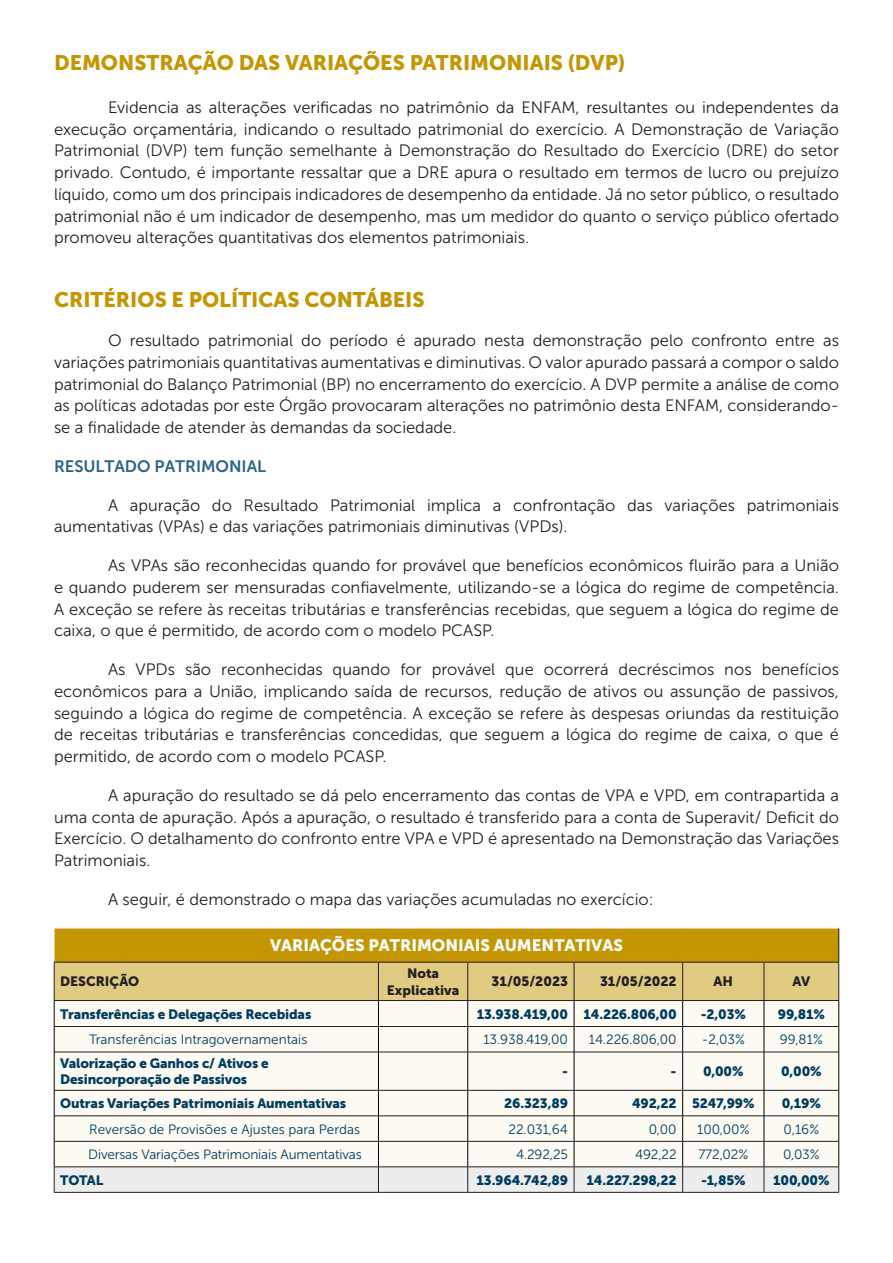
<style>
.page{position:relative;width:893px;height:1263px;background:#fff}
.page>*{position:absolute;margin:0;border:0;box-sizing:border-box;transform-origin:0 0}
.t1{font:21px "Museo Sans 900";color:#c49602}
.t2{font:16.5px/21.8px "Museo Sans 300";color:#231f20;text-align:justify}
.t3{font:16.5px "Museo Sans 900";color:#fff}
.t4{font:16.5px "Museo Sans 700";color:#2a6486}
.t5{font:13.5px/16.2px "Museo Sans 900";letter-spacing:-.01em;color:#003c5f}
.t6{font:13.5px "Museo Sans 300";color:#003c5f}
.t7{font:13.5px/16.2px "Museo Sans 900";color:#231f20;text-align:center}
</style>
<div class="page">
<div style="left:54px;top:928px;width:785px;height:34px;background:#c49602"></div>
<div style="left:55px;top:1053px;width:783px;height:37px;background:#fcfaf2"></div>
<hr style="left:54px;top:928px;width:324px;height:1px;background:#ededed">
<hr style="left:54px;top:928px;width:1px;height:34px;background:#ededed">
<hr style="left:378px;top:928px;width:90px;height:1px;background:#ededed">
<hr style="left:468px;top:928px;width:106px;height:1px;background:#ededed">
<hr style="left:574px;top:928px;width:109px;height:1px;background:#ededed">
<hr style="left:683px;top:928px;width:81px;height:1px;background:#ededed">
<hr style="left:764px;top:928px;width:75px;height:1px;background:#ededed">
<hr style="left:838px;top:928px;width:1px;height:34px;background:#231f20">
<hr style="left:54px;top:1052px;width:324px;height:1px;background:#231f20">
<hr style="left:378px;top:1052px;width:90px;height:1px;background:#231f20">
<hr style="left:468px;top:1052px;width:106px;height:1px;background:#231f20">
<hr style="left:574px;top:1052px;width:109px;height:1px;background:#231f20">
<hr style="left:683px;top:1052px;width:81px;height:1px;background:#231f20">
<hr style="left:764px;top:1052px;width:75px;height:1px;background:#231f20">
<hr style="left:54px;top:1192px;width:324px;height:1px;background:#231f20">
<hr style="left:378px;top:1192px;width:90px;height:1px;background:#231f20">
<hr style="left:468px;top:1192px;width:106px;height:1px;background:#231f20">
<hr style="left:574px;top:1192px;width:109px;height:1px;background:#231f20">
<hr style="left:683px;top:1192px;width:81px;height:1px;background:#231f20">
<hr style="left:764px;top:1192px;width:75px;height:1px;background:#231f20">
<svg style="left:54px;top:962px;width:785px;height:90px"></svg>
<hr style="left:54px;top:1052px;width:1px;height:38px;background:#000">
<hr style="left:378px;top:1052px;width:1px;height:38px;background:#000">
<hr style="left:467px;top:1052px;width:1px;height:38px;background:#000">
<hr style="left:574px;top:1052px;width:1px;height:38px;background:#000">
<hr style="left:682px;top:1052px;width:1px;height:38px;background:#000">
<hr style="left:764px;top:1052px;width:1px;height:38px;background:#000">
<hr style="left:838px;top:1052px;width:1px;height:38px;background:#000">
<svg style="left:54px;top:1090px;width:785px;height:102px"></svg>
<hr style="left:54px;top:1166px;width:324px;height:1px;background:#231f20">
<hr style="left:378px;top:1166px;width:90px;height:1px;background:#231f20">
<hr style="left:468px;top:1166px;width:106px;height:1px;background:#231f20">
<hr style="left:574px;top:1166px;width:109px;height:1px;background:#231f20">
<hr style="left:683px;top:1166px;width:81px;height:1px;background:#231f20">
<hr style="left:764px;top:1166px;width:75px;height:1px;background:#231f20">
<p class="t1" style="left:54px;top:50px;width:573px">DEMONSTRAÇÃO DAS VARIAÇÕES PATRIMONIAIS (DVP)</p>
<p class="t2" style="left:54px;top:96px;width:786px;text-indent:54px">Evidencia as alterações verificadas no patrimônio da ENFAM, resultantes ou independentes da execução orçamentária, indicando o resultado patrimonial do exercício. A Demonstração de Variação Patrimonial (DVP) tem função semelhante à Demonstração do Resultado do Exercício (DRE) do setor privado. Contudo, é importante ressaltar que a DRE apura o resultado em termos de lucro ou prejuízo líquido, como um dos principais indicadores de desempenho da entidade. Já no setor público, o resultado patrimonial não é um indicador de desempenho, mas um medidor do quanto o serviço público ofertado promoveu alterações quantitativas dos elementos patrimoniais.</p>
<p class="t1" style="left:54px;top:288px;width:372px">CRITÉRIOS E POLÍTICAS CONTÁBEIS</p>
<p class="t2" style="left:54px;top:330px;width:786px;text-indent:54px">O resultado patrimonial do período é apurado nesta demonstração pelo confronto entre as variações patrimoniais quantitativas aumentativas e diminutivas. O valor apurado passará a compor o saldo patrimonial do Balanço Patrimonial (BP) no encerramento do exercício. A DVP permite a análise de como as políticas adotadas por este Órgão provocaram alterações no patrimônio desta ENFAM, considerando&shy;se a finalidade de atender às demandas da sociedade.</p>
<p class="t4" style="left:54px;top:457px;width:214px">RESULTADO PATRIMONIAL</p>
<p class="t2" style="left:54px;top:494px;width:786px;text-indent:54px">A apuração do Resultado Patrimonial implica a confrontação das variações patrimoniais aumentativas (VPAs) e das variações patrimoniais diminutivas (VPDs).</p>
<p class="t2" style="left:54px;top:555px;width:786px;text-indent:54px">As VPAs são reconhecidas quando for provável que benefícios econômicos fluirão para a União e quando puderem ser mensuradas confiavelmente, utilizando-se a lógica do regime de competência.<br>A exceção se refere às receitas tributárias e transferências recebidas, que seguem a lógica do regime de caixa, o que é permitido, de acordo com o modelo PCASP.</p>
<p class="t2" style="left:54px;top:659px;width:787px;text-indent:54px">As VPDs são reconhecidas quando for provável que ocorrerá decréscimos nos benefícios econômicos para a União, implicando saída de recursos, redução de ativos ou assunção de passivos, seguindo a lógica do regime de competência. A exceção se refere às despesas oriundas da restituição de receitas tributárias e transferências concedidas, que seguem a lógica do regime de caixa, o que é permitido, de acordo com o modelo PCASP.</p>
<p class="t2" style="left:54px;top:784px;width:786px;text-indent:54px">A apuração do resultado se dá pelo encerramento das contas de VPA e VPD, em contrapartida a uma conta de apuração. Após a apuração, o resultado é transferido para a conta de Superavit/ Deficit do Exercício. O detalhamento do confronto entre VPA e VPD é apresentado na Demonstração das Variações Patrimoniais.</p>
<p class="t2" style="left:108px;top:888px;width:547px">A seguir, é demonstrado o mapa das variações acumuladas no exercício:</p>
<p class="t3" style="left:270px;top:936px;width:354px">VARIAÇÕES PATRIMONIAIS AUMENTATIVAS</p>
<p class="t7" style="left:60px;top:973px;width:81px">DESCRIÇÃO</p>
<p class="t7" style="left:387px;top:965px;width:74px">Nota<br>Explicativa</p>
<p class="t7" style="left:492px;top:973px;width:78px">31/05/2023</p>
<p class="t7" style="left:600px;top:973px;width:78px">31/05/2022</p>
<p class="t7" style="left:714px;top:973px;width:21px">AH</p>
<p class="t7" style="left:792px;top:973px;width:19px">AV</p>
<p class="t5" style="left:60px;top:1006px;width:253px">Transferências e Delegações Recebidas</p>
<p class="t5" style="left:477px;top:1006px;width:201px">13.938.419,00 14.226.806,00</p>
<p class="t5" style="left:701px;top:1006px;width:47px">-2,03%</p>
<p class="t5" style="left:778px;top:1006px;width:49px">99,81%</p>
<p class="t6" style="left:89px;top:1032px;width:220px">Transferências Intragovernamentais</p>
<p class="t6" style="left:483px;top:1032px;width:86px">13.938.419,00</p>
<p class="t6" style="left:589px;top:1032px;width:89px">14.226.806,00</p>
<p class="t6" style="left:702px;top:1032px;width:45px">-2,03%</p>
<p class="t6" style="left:780px;top:1032px;width:44px">99,81%</p>
<p class="t5" style="left:60px;top:1055px;width:210px">Valorização e Ganhos c/ Ativos e<br>Desincorporação de Passivos</p>
<p class="t5" style="left:562px;top:1063px;width:8px">-</p>
<p class="t5" style="left:671px;top:1063px;width:74px">- 0,00%</p>
<p class="t5" style="left:781px;top:1063px;width:42px">0,00%</p>
<p class="t5" style="left:60px;top:1095px;width:288px">Outras Variações Patrimoniais Aumentativas</p>
<p class="t5" style="left:504px;top:1095px;width:65px">26.323,89</p>
<p class="t5" style="left:632px;top:1095px;width:124px">492,22 5247,99%</p>
<p class="t5" style="left:782px;top:1095px;width:41px">0,19%</p>
<p class="t6" style="left:89px;top:1122px;width:272px">Reversão de Provisões e Ajustes para Perdas</p>
<p class="t6" style="left:508px;top:1122px;width:61px">22.031,64</p>
<p class="t6" style="left:649px;top:1122px;width:29px">0,00</p>
<p class="t6" style="left:697px;top:1122px;width:54px">100,00%</p>
<p class="t6" style="left:784px;top:1122px;width:37px">0,16%</p>
<p class="t6" style="left:88px;top:1147px;width:275px">Diversas Variações Patrimoniais Aumentativas</p>
<p class="t6" style="left:516px;top:1147px;width:53px">4.292,25</p>
<p class="t6" style="left:635px;top:1147px;width:43px">492,22</p>
<p class="t6" style="left:698px;top:1147px;width:51px">772,02%</p>
<p class="t6" style="left:783px;top:1147px;width:38px">0,03%</p>
<p class="t5" style="left:60px;top:1172px;width:45px">TOTAL</p>
<p class="t5" style="left:476px;top:1172px;width:93px">13.964.742,89</p>
<p class="t5" style="left:586px;top:1172px;width:92px">14.227.298,22</p>
<p class="t5" style="left:701px;top:1172px;width:46px">-1,85%</p>
<p class="t5" style="left:773px;top:1172px;width:58px">100,00%</p>
</div>
